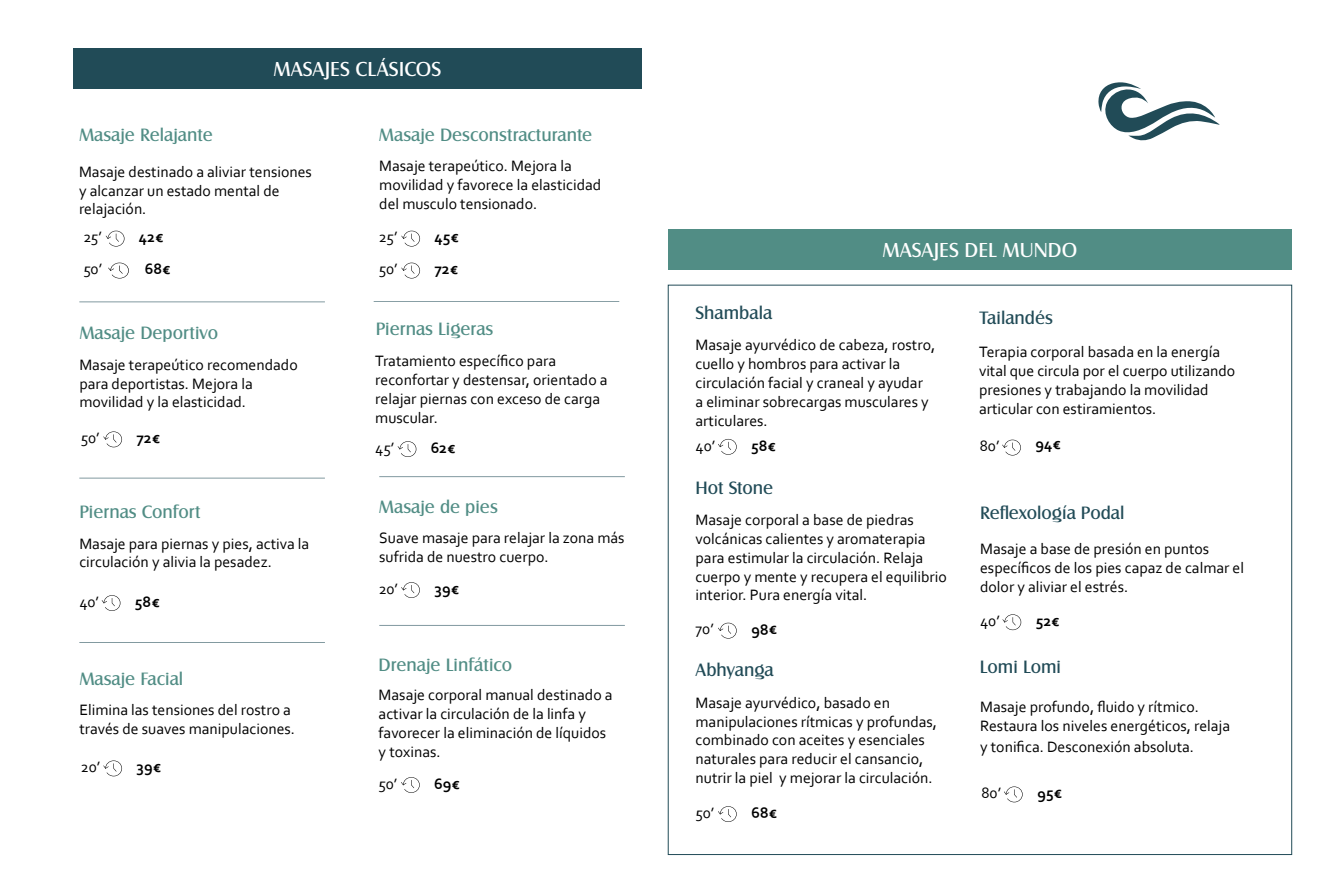
<style>
.page{position:relative;width:1340px;height:893px;background:#fff}
.page>*{position:absolute;margin:0;border:0;box-sizing:border-box;transform-origin:0 0}
.t1{font:21px "Castle TOT Boo";color:#fff}
.t2{font:18.55px "Castle TOT Boo";color:#518d85}
.t3{font:18.55px "Castle TOT Boo";color:#214b57}
.t4{font:15.75px/18.9px "Corbel";color:#000}
.t5{font:700 15.75px "Corbel";color:#000}
</style>
<div class="page">
<div style="left:73px;top:48px;width:568px;height:41px;background:#214b57"></div>
<div style="left:668px;top:229px;width:623px;height:41px;background:#518d85"></div>
<svg style="left:106px;top:231px;width:18px;height:16px"></svg>
<svg style="left:401px;top:231px;width:19px;height:16px"></svg>
<svg style="left:401px;top:777px;width:19px;height:16px"></svg>
<svg style="left:103px;top:431px;width:19px;height:16px"></svg>
<svg style="left:102px;top:595px;width:18px;height:16px"></svg>
<svg style="left:401px;top:582px;width:19px;height:16px"></svg>
<svg style="left:103px;top:760px;width:19px;height:16px"></svg>
<svg style="left:718px;top:439px;width:18px;height:16px"></svg>
<svg style="left:718px;top:623px;width:18px;height:16px"></svg>
<svg style="left:108px;top:263px;width:21px;height:15px"></svg>
<svg style="left:401px;top:263px;width:19px;height:15px"></svg>
<svg style="left:1002px;top:440px;width:18px;height:15px"></svg>
<svg style="left:1002px;top:614px;width:19px;height:16px"></svg>
<svg style="left:718px;top:806px;width:18px;height:16px"></svg>
<svg style="left:1004px;top:786px;width:18px;height:16px"></svg>
<svg style="left:1098px;top:82px;width:121px;height:59px"></svg>
<hr style="left:79px;top:302px;width:246px;height:1px;background:#214b57">
<hr style="left:79px;top:478px;width:246px;height:1px;background:#214b57">
<hr style="left:79px;top:642px;width:246px;height:1px;background:#214b57">
<hr style="left:374px;top:301px;width:245px;height:1px;background:#214b57">
<hr style="left:379px;top:476px;width:246px;height:1px;background:#214b57">
<hr style="left:379px;top:625px;width:246px;height:1px;background:#214b57">
<svg style="left:397px;top:441px;width:19px;height:16px"></svg>
<h1 class="t1" style="left:273px;top:57px;width:169px">MASAJES CLÁSICOS</h1>
<p class="t2" style="left:79px;top:124px;width:135px">Masaje Relajante</p>
<p class="t4" style="left:79px;top:162px;width:234px">Masaje destinado a aliviar tensiones y alcanzar un estado mental de relajación.</p>
<p class="t2" style="left:379px;top:124px;width:215px">Masaje Desconstracturante</p>
<p class="t4" style="left:379px;top:156px;width:223px">Masaje terapeútico. Mejora la movilidad y favorece la elasticidad del musculo tensionado.</p>
<p class="t4" style="left:83px;top:227px;width:20px">25’</p>
<p class="t5" style="left:139px;top:227px;width:26px">42€</p>
<p class="t4" style="left:379px;top:227px;width:20px">25’</p>
<p class="t5" style="left:434px;top:227px;width:26px">45€</p>
<p class="t4" style="left:83px;top:259px;width:20px">50’</p>
<p class="t5" style="left:145px;top:259px;width:27px">68€</p>
<p class="t4" style="left:379px;top:259px;width:20px">50’</p>
<p class="t5" style="left:434px;top:259px;width:25px">72€</p>
<p class="t2" style="left:79px;top:322px;width:140px">Masaje Deportivo</p>
<p class="t4" style="left:79px;top:355px;width:220px">Masaje terapeútico recomendado para deportistas. Mejora la movilidad y la elasticidad.</p>
<p class="t4" style="left:81px;top:428px;width:20px">50’</p>
<p class="t5" style="left:136px;top:428px;width:25px">72€</p>
<p class="t2" style="left:79px;top:501px;width:123px">Piernas Confort</p>
<p class="t4" style="left:79px;top:533px;width:231px">Masaje para piernas y pies, activa la circulación y alivia la pesadez.</p>
<p class="t4" style="left:79px;top:592px;width:21px">40’</p>
<p class="t5" style="left:135px;top:592px;width:26px">58€</p>
<p class="t2" style="left:79px;top:668px;width:105px">Masaje Facial</p>
<p class="t4" style="left:79px;top:700px;width:217px">Elimina las tensiones del rostro a través de suaves manipulaciones.</p>
<p class="t4" style="left:81px;top:757px;width:21px">20’</p>
<p class="t5" style="left:136px;top:757px;width:26px">39€</p>
<p class="t2" style="left:376px;top:318px;width:119px">Piernas Ligeras</p>
<p class="t4" style="left:375px;top:351px;width:234px">Tratamiento específico para reconfortar y destensar, orientado a relajar piernas con exceso de carga muscular.</p>
<p class="t4" style="left:375px;top:438px;width:21px">45’</p>
<p class="t5" style="left:431px;top:438px;width:26px">62€</p>
<p class="t2" style="left:379px;top:496px;width:120px">Masaje de pies</p>
<p class="t4" style="left:379px;top:528px;width:247px">Suave masaje para relajar la zona más sufrida de nuestro cuerpo.</p>
<p class="t4" style="left:379px;top:579px;width:21px">20’</p>
<p class="t5" style="left:434px;top:579px;width:26px">39€</p>
<p class="t2" style="left:378px;top:654px;width:135px">Drenaje Linfático</p>
<p class="t4" style="left:378px;top:685px;width:235px">Masaje corporal manual destinado a activar la circulación de la linfa y favorecer la eliminación de líquidos y toxinas.</p>
<p class="t4" style="left:378px;top:774px;width:20px">50’</p>
<p class="t5" style="left:434px;top:774px;width:27px">69€</p>
<h1 class="t1" style="left:882px;top:238px;width:196px">MASAJES DEL MUNDO</h1>
<p class="t3" style="left:695px;top:302px;width:78px">Shambala</p>
<p class="t4" style="left:695px;top:335px;width:241px">Masaje ayurvédico de cabeza, rostro, cuello y hombros para activar la circulación facial y craneal y ayudar<br>a eliminar sobrecargas musculares y articulares.</p>
<p class="t4" style="left:695px;top:435px;width:21px">40’</p>
<p class="t5" style="left:751px;top:436px;width:26px">58€</p>
<p class="t3" style="left:695px;top:477px;width:79px">Hot Stone</p>
<p class="t4" style="left:695px;top:510px;width:253px">Masaje corporal a base de piedras volcánicas calientes y aromaterapia para estimular la circulación. Relaja cuerpo y mente y recupera el equilibrio interior. Pura energía vital.</p>
<p class="t4" style="left:695px;top:619px;width:20px">70’</p>
<p class="t3" style="left:695px;top:659px;width:80px">Abhyanga</p>
<p class="t4" style="left:695px;top:693px;width:243px">Masaje ayurvédico, basado en manipulaciones rítmicas y profundas, combinado con aceites y esenciales naturales para reducir el cansancio, nutrir la piel y mejorar la circulación.</p>
<p class="t4" style="left:695px;top:803px;width:20px">50’</p>
<p class="t3" style="left:980px;top:307px;width:74px">Tailandés</p>
<p class="t4" style="left:979px;top:342px;width:258px">Terapia corporal basada en la energía vital que circula por el cuerpo utilizando presiones y trabajando la movilidad articular con estiramientos.</p>
<p class="t4" style="left:979px;top:436px;width:21px">80’</p>
<p class="t5" style="left:1035px;top:434px;width:27px">94€</p>
<p class="t3" style="left:980px;top:502px;width:146px">Reflexología Podal</p>
<p class="t4" style="left:980px;top:539px;width:265px">Masaje a base de presión en puntos específicos de los pies capaz de calmar el dolor y aliviar el estrés.</p>
<p class="t4" style="left:980px;top:611px;width:21px">40’</p>
<p class="t5" style="left:1035px;top:611px;width:25px">52€</p>
<p class="t3" style="left:979px;top:656px;width:83px">Lomi Lomi</p>
<p class="t4" style="left:980px;top:697px;width:251px">Masaje profundo, fluido y rítmico.<br>Restaura los niveles energéticos, relaja</p>
<p class="t4" style="left:980px;top:736px;width:215px">y tonifica. Desconexión absoluta.</p>
<p class="t4" style="left:981px;top:783px;width:21px">80’</p>
</div>
